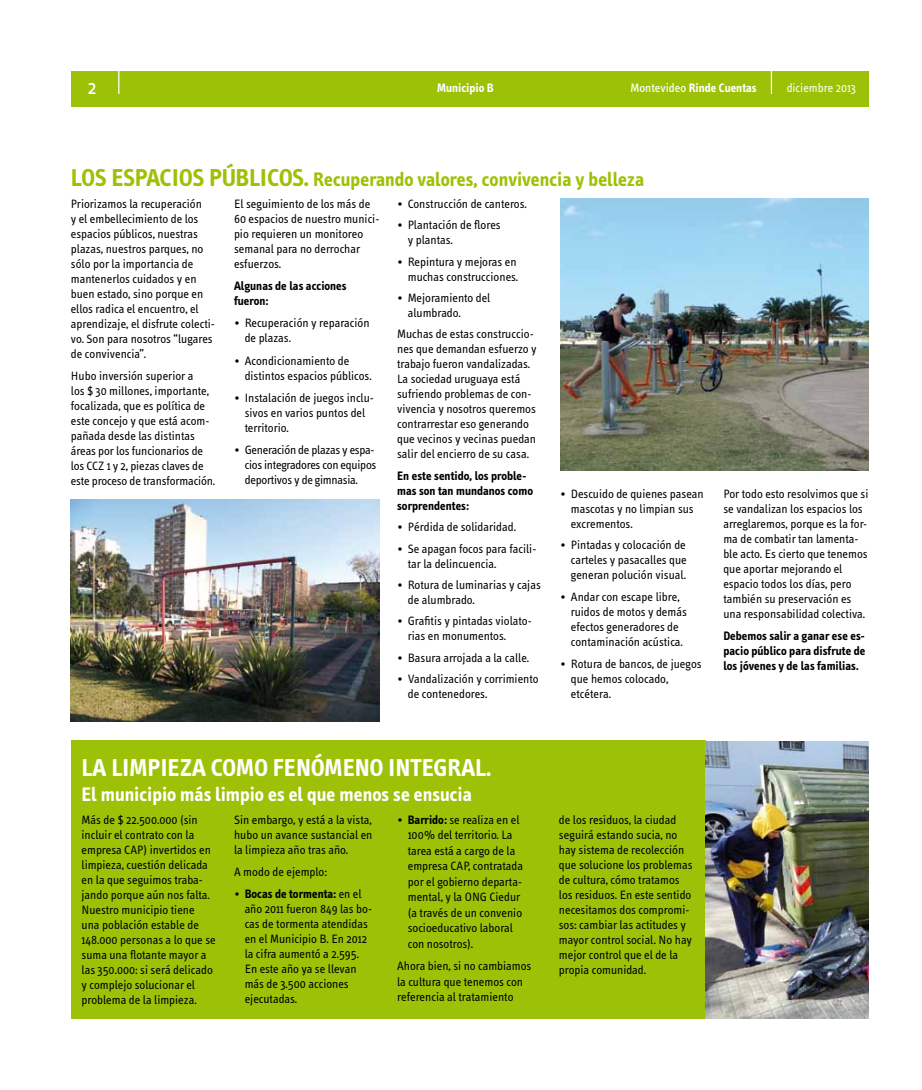
<style>
.page{position:relative;width:922px;height:1090px;background:#fff}
.page>*{position:absolute;margin:0;border:0;box-sizing:border-box;transform-origin:0 0}
.t1{font:700 25px "Info Text";color:#fff}
.t2{font:700 20px "Info Text";color:#9dc107}
.t3{font:700 20px "Info Text";color:#fff}
.t4{font:20px "Info Text";color:#fff}
.t5{font:12.5px/15px "Info Text";color:#000}
.t6{font:700 12.5px/15px "Info Text";color:#000}
.t7{font:12.5px/15px "Info Text";letter-spacing:-.02em;color:#000}
.t8{font:700 12.5px "Info Text";color:#fff}
.t9{font:12.5px "Info Text";color:#fff}
.s1{font-weight:400}
.s2{font-size:25px}
.s3{font-weight:700}
</style>
<div class="page">
<div style="left:71px;top:741px;width:634px;height:278px;background:#9dc107"></div>
<img style="left:705px;top:741px;width:163px;height:277px">
<img style="left:71px;top:499px;width:308px;height:222px">
<img style="left:560px;top:198px;width:308px;height:272px">
<div style="left:71px;top:71px;width:797px;height:35px;background:#9dc107"></div>
<hr style="left:118px;top:62px;width:1px;height:32px;background:#fff">
<hr style="left:770px;top:62px;width:1px;height:32px;background:#fff">
<h2 class="t4" style="left:88px;top:76px;width:10px">2</h2>
<p class="t8" style="left:437px;top:81px;width:58px">Municipio B</p>
<p class="t8" style="left:630px;top:81px;width:128px"><span class="s1">Montevideo</span> Rinde Cuentas</p>
<p class="t9" style="left:786px;top:81px;width:71px">diciembre 2013</p>
<h2 class="t2" style="left:71px;top:168px;width:574px"><span class="s2">LOS ESPACIOS PÚBLICOS.</span> Recuperando valores, convivencia y belleza</h2>
<p class="t5" style="left:71px;top:196px;width:145px">Priorizamos la recuperación<br>y el embellecimiento de los espacios públicos, nuestras plazas, nuestros parques, no sólo por la importancia de mantenerlos cuidados y en buen estado, sino porque en ellos radica el encuentro, el aprendizaje, el disfrute colecti&shy;vo. Son para nosotros “lugares de convivencia”.</p>
<p class="t5" style="left:71px;top:368px;width:146px">Hubo inversión superior a<br>los $ 30 millones, importante, focalizada, que es política de este concejo y que está acom&shy;pañada desde las distintas áreas por los funcionarios de los CCZ 1 y 2, piezas claves de este proceso de transformación.</p>
<p class="t5" style="left:234px;top:196px;width:147px">El seguimiento de los más de<br>60 espacios de nuestro munici&shy;pio requieren un monitoreo semanal para no derrochar esfuerzos.</p>
<p class="t6" style="left:234px;top:279px;width:114px">Algunas de las acciones fueron:</p>
<p class="t5" style="left:244px;top:316px;width:126px;text-indent:-11px">• Recuperación y reparación de plazas.</p>
<p class="t5" style="left:244px;top:353px;width:128px;text-indent:-11px">• Acondicionamiento de distintos espacios públicos.</p>
<p class="t5" style="left:244px;top:390px;width:131px;text-indent:-11px">• Instalación de juegos inclu&shy;sivos en varios puntos del territorio.</p>
<p class="t7" style="left:244px;top:443px;width:133px;text-indent:-11px">• Generación de plazas y espa&shy;cios integradores con equipos deportivos y de gimnasia.</p>
<p class="t5" style="left:397px;top:196px;width:131px">• Construcción de canteros.</p>
<p class="t5" style="left:407px;top:218px;width:94px;text-indent:-11px">• Plantación de flores y plantas.</p>
<p class="t5" style="left:397px;top:254px;width:122px;text-align:right">• Repintura y mejoras en muchas construcciones.</p>
<p class="t5" style="left:407px;top:290px;width:84px;text-indent:-11px">• Mejoramiento del alumbrado.</p>
<p class="t5" style="left:397px;top:327px;width:141px">Muchas de estas construccio&shy;nes que demandan esfuerzo y trabajo fueron vandalizadas.<br>La sociedad uruguaya está sufriendo problemas de con&shy;vivencia y nosotros queremos contrarrestar eso generando que vecinos y vecinas puedan salir del encierro de su casa.</p>
<p class="t6" style="left:397px;top:468px;width:137px">En este sentido, los proble&shy;mas son tan mundanos como sorprendentes:</p>
<p class="t5" style="left:397px;top:520px;width:120px">• Pérdida de solidaridad.</p>
<p class="t5" style="left:407px;top:541px;width:130px;text-indent:-11px">• Se apagan focos para facili&shy;tar la delincuencia.</p>
<p class="t5" style="left:407px;top:577px;width:134px;text-indent:-11px">• Rotura de luminarias y cajas de alumbrado.</p>
<p class="t5" style="left:407px;top:614px;width:126px;text-indent:-11px">• Grafitis y pintadas violato&shy;rias en monumentos.</p>
<p class="t5" style="left:397px;top:650px;width:133px">• Basura arrojada a la calle.</p>
<p class="t5" style="left:407px;top:671px;width:132px;text-indent:-11px">• Vandalización y corrimiento de contenedores.</p>
<p class="t5" style="left:570px;top:486px;width:134px;text-indent:-11px">• Descuido de quienes pasean mascotas y no limpian sus excrementos.</p>
<p class="t5" style="left:570px;top:537px;width:117px;text-align:justify;text-indent:-11px">• Pintadas y colocación de carteles y pasacalles que generan polución visual.</p>
<p class="t5" style="left:570px;top:589px;width:117px;text-indent:-11px">• Andar con escape libre, ruidos de motos y demás efectos generadores de contaminación acústica.</p>
<p class="t5" style="left:570px;top:657px;width:132px;text-indent:-11px">• Rotura de bancos, de juegos que hemos colocado, etcétera.</p>
<p class="t5" style="left:723px;top:486px;width:146px">Por todo esto resolvimos que si se vandalizan los espacios los arreglaremos, porque es la for&shy;ma de combatir tan lamenta&shy;ble acto. Es cierto que tenemos que aportar mejorando el espacio todos los días, pero también su preservación es una responsabilidad colectiva.</p>
<p class="t6" style="left:723px;top:628px;width:143px;text-align:justify">Debemos salir a ganar ese es&shy;pacio público para disfrute de los jóvenes y de las familias.</p>
<h1 class="t1" style="left:81px;top:754px;width:411px">LA LIMPIEZA COMO FENÓMENO INTEGRAL.</h1>
<h2 class="t3" style="left:81px;top:783px;width:391px">El municipio más limpio es el que menos se ensucia</h2>
<p class="t5" style="left:81px;top:812px;width:136px">Más de $ 22.500.000 (sin incluir el contrato con la empresa CAP) invertidos en limpieza, cuestión delicada en la que seguimos traba&shy;jando porque aún nos falta.<br>Nuestro municipio tiene una población estable de<br>148.000 personas a lo que se suma una flotante mayor a las 350.000: si será delicado y complejo solucionar el problema de la limpieza.</p>
<p class="t5" style="left:234px;top:812px;width:140px;text-align:justify">Sin embargo, y está a la vista, hubo un avance sustancial en la limpieza año tras año.</p>
<p class="t5" style="left:407px;top:812px;width:117px;line-height:15.5px;text-indent:-11px">• <span class="s3">Barrido:</span> se realiza en el<br>100% del territorio. La tarea está a cargo de la empresa CAP, contratada por el gobierno departa&shy;mental, y la ONG Ciedur (a través de un convenio socioeducativo laboral con nosotros).</p>
<p class="t5" style="left:397px;top:958px;width:136px;line-height:15.5px">Ahora bien, si no cambiamos la cultura que tenemos con referencia al tratamiento</p>
<p class="t5" style="left:234px;top:864px;width:94px">A modo de ejemplo:</p>
<p class="t5" style="left:244px;top:886px;width:129px;text-indent:-11px">• <span class="s3">Bocas de tormenta:</span> en el año 2011 fueron 849 las bo&shy;cas de tormenta atendidas en el Municipio B. En 2012 la cifra aumentó a 2.595.<br>En este año ya se llevan más de 3.500 acciones ejecutadas.</p>
<p class="t5" style="left:558px;top:812px;width:135px">de los residuos, la ciudad seguirá estando sucia, no hay sistema de recolección que solucione los problemas de cultura, cómo tratamos los residuos. En este sentido necesitamos dos compromi&shy;sos: cambiar las actitudes y mayor control social. No hay mejor control que el de la propia comunidad.</p>
</div>
